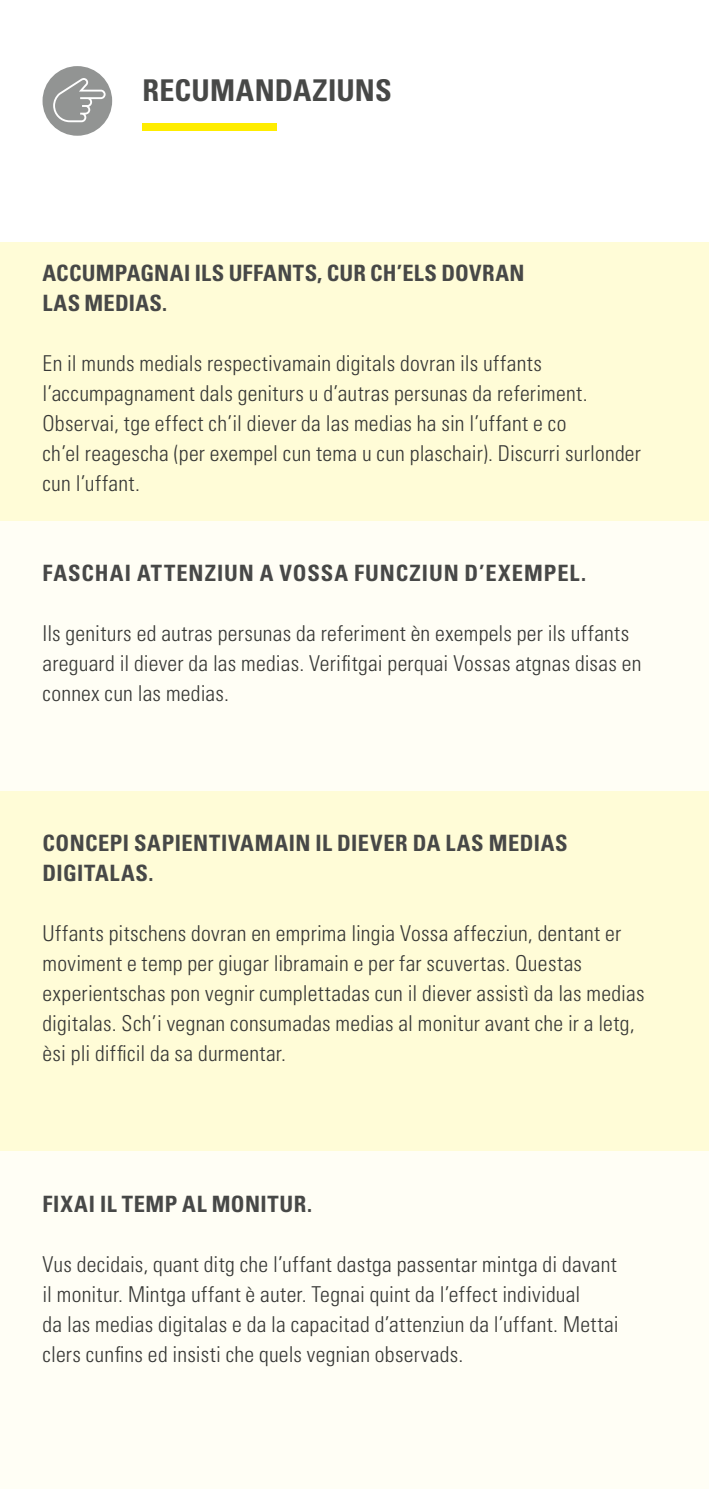
<style>
.page{position:relative;width:709px;height:1489px;background:#fff}
.page>*{position:absolute;margin:0;border:0;box-sizing:border-box;transform-origin:0 0}
.t1{font:700 condensed 30px "Univers LT Std";letter-spacing:.005em;color:#474847}
.t2{font:700 condensed 22.5px/30px "Univers LT Std";letter-spacing:.025em;color:#474847}
.t3{font:700 condensed 22.5px "Univers LT Std";letter-spacing:.045em;color:#474847}
.t4{font:300 condensed 22px/30px "Univers LT Std";letter-spacing:.01em;color:#383937}
</style>
<div class="page">
<div style="left:142px;top:123px;width:135px;height:8px;background:#ffed00"></div>
<div style="left:43px;top:66px;width:69px;height:70px;background:#929493;border-radius:50%"></div>
<svg style="left:53px;top:78px;width:53px;height:44px"></svg>
<div style="left:0;top:521px;width:709px;height:270px;background:#fffef5"></div>
<div style="left:0;top:242px;width:709px;height:279px;background:#fffcd7"></div>
<hr style="left:708px;top:491px;width:1px;height:270px;background:#fffcd7">
<div style="left:0;top:1151px;width:709px;height:337px;background:#fffef5"></div>
<hr style="left:708px;top:0;width:1px;height:242px;background:#fffcd7">
<div style="left:0;top:791px;width:709px;height:359px;background:#fffcd7"></div>
<h1 class="t1" style="left:142px;top:72px;width:251px">RECUMANDAZIUNS</h1>
<p class="t2" style="left:43px;top:258px;width:483px">ACCUMPAGNAI ILS UFFANTS, CUR CH’ELS DOVRAN<br>LAS MEDIAS.</p>
<p class="t4" style="left:43px;top:348px;width:600px">En il munds medials respectivamain digitals dovran ils uffants l’accumpagnament dals geniturs u d’autras persunas da referiment.<br>Observai, tge effect ch’il diever da las medias ha sin l’uffant e co<br>ch’el reagescha (per exempel cun tema u cun plaschair). Discurri surlonder cun l’uffant.</p>
<p class="t3" style="left:43px;top:559px;width:545px">FASCHAI ATTENZIUN A VOSSA FUNCZIUN D’EXEMPEL.</p>
<p class="t4" style="left:43px;top:618px;width:600px">Ils geniturs ed autras persunas da referiment èn exempels per ils uffants areguard il diever da las medias. Verifitgai perquai Vossas atgnas disas en connex cun las medias.</p>
<p class="t2" style="left:43px;top:828px;width:526px">CONCEPI SAPIENTIVAMAIN IL DIEVER DA LAS MEDIAS<br>DIGITALAS.</p>
<p class="t4" style="left:43px;top:918px;width:603px">Uffants pitschens dovran en emprima lingia Vossa affecziun, dentant er moviment e temp per giugar libramain e per far scuvertas. Questas experientschas pon vegnir cumplettadas cun il diever assistì da las medias digitalas. Sch’i vegnan consumadas medias al monitur avant che ir a letg, èsi pli difficil da sa durmentar.</p>
<p class="t2" style="left:43px;top:1188px;width:271px">FIXAI IL TEMP AL MONITUR.</p>
<p class="t4" style="left:43px;top:1248px;width:577px">Vus decidais, quant ditg che l’uffant dastga passentar mintga di davant il monitur. Mintga uffant è auter. Tegnai quint da l’effect individual<br>da las medias digitalas e da la capacitad d’attenziun da l’uffant. Mettai clers cunfins ed insisti che quels vegnian observads.</p>
</div>
